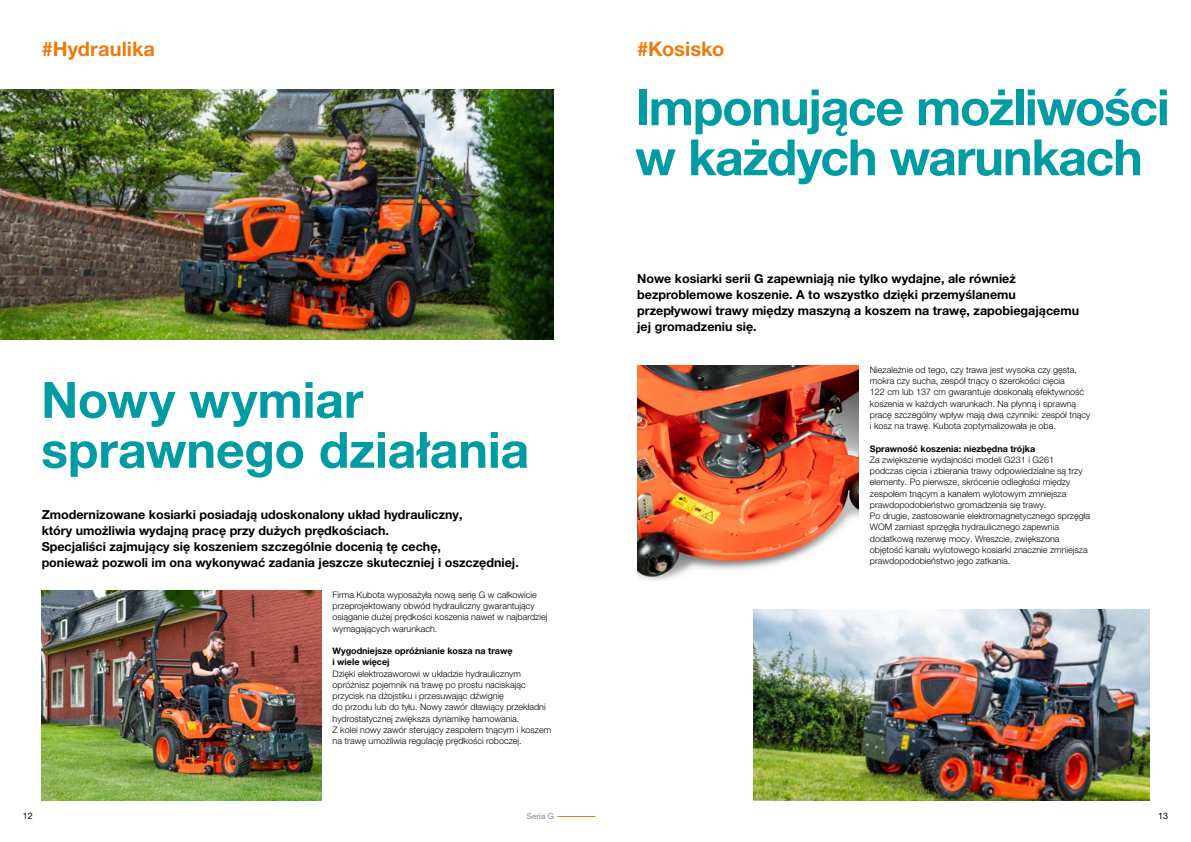
<style>
.page{position:relative;width:1191px;height:842px;background:#fff}
.page>*{position:absolute;margin:0;border:0;box-sizing:border-box;transform-origin:0 0}
.t1{font:700 50px/50px "Helvetica Neue LT Pro";letter-spacing:-.02em;color:#009ba3}
.t2{font:700 20px "Helvetica Neue LT Pro";color:#ef7a0b}
.t3{font:700 12.5px/16px "Helvetica Neue LT Pro";color:#000}
.t4{font:300 9px/11.2px "Helvetica Neue LT Pro";color:#000}
.t5{font:700 9px/11.2px "Helvetica Neue LT Pro";color:#000}
.t6{font:9px "Helvetica Neue LT Std";color:#000}
.t7{font:8px "Helvetica Neue LT Std";letter-spacing:.01em;color:#878786}
</style>
<div class="page">
<hr style="left:557px;top:816px;width:38px;height:1px;background:#ef7a0b">
<img style="left:637px;top:365px;width:221px;height:215px">
<img style="left:753px;top:609px;width:396px;height:191px">
<img style="left:42px;top:590px;width:279px;height:210px">
<img style="left:0;top:89px;width:554px;height:250px">
<h2 class="t2" style="left:42px;top:36px;width:115px">#Hydraulika</h2>
<h2 class="t2" style="left:637px;top:36px;width:89px">#Kosisko</h2>
<h1 class="t1" style="left:635px;top:81px;width:536px">Imponujące możliwości w każdych warunkach</h1>
<h1 class="t1" style="left:41px;top:374px;width:489px">Nowy wymiar sprawnego działania</h1>
<p class="t3" style="left:42px;top:506px;width:478px">Zmodernizowane kosiarki posiadają udoskonalony układ hydrauliczny,<br>który umożliwia wydajną pracę przy dużych prędkościach.<br>Specjaliści zajmujący się koszeniem szczególnie docenią tę cechę,<br>ponieważ pozwoli im ona wykonywać zadania jeszcze skuteczniej i oszczędniej.</p>
<p class="t4" style="left:332px;top:589px;width:216px">Firma Kubota wyposażyła nową serię G w całkowicie przeprojektowany obwód hydrauliczny gwarantujący osiąganie dużej prędkości koszenia nawet w najbardziej wymagających warunkach.</p>
<p class="t5" style="left:332px;top:645px;width:181px">Wygodniejsze opróżnianie kosza na trawę i wiele więcej</p>
<p class="t4" style="left:332px;top:667px;width:220px">Dzięki elektrozaworowi w układzie hydraulicznym opróżnisz pojemnik na trawę po prostu naciskając przycisk na dżojstiku i przesuwając dźwignię<br>do przodu lub do tyłu. Nowy zawór dławiący przekładni hydrostatycznej zwiększa dynamikę hamowania.<br>Z kolei nowy zawór sterujący zespołem tnącym i koszem na trawę umożliwia regulację prędkości roboczej.</p>
<h3 class="t3" style="left:637px;top:270px;width:443px">Nowe kosiarki serii G zapewniają nie tylko wydajne, ale również bezproblemowe koszenie. A to wszystko dzięki przemyślanemu przepływowi trawy między maszyną a koszem na trawę, zapobiegającemu jej gromadzeniu się.</h3>
<p class="t4" style="left:870px;top:364px;width:222px">Niezależnie od tego, czy trawa jest wysoka czy gęsta, mokra czy sucha, zespół tnący o szerokości cięcia<br>122 cm lub 137 cm gwarantuje doskonałą efektywność koszenia w każdych warunkach. Na płynną i sprawną pracę szczególny wpływ mają dwa czynniki: zespół tnący i kosz na trawę. Kubota zoptymalizowała je oba.</p>
<p class="t5" style="left:870px;top:442px;width:167px">Sprawność koszenia: niezbędna trójka</p>
<p class="t4" style="left:870px;top:454px;width:222px">Za zwiększenie wydajności modeli G231 i G261<br>podczas cięcia i zbierania trawy odpowiedzialne są trzy elementy. Po pierwsze, skrócenie odległości między zespołem tnącym a kanałem wylotowym zmniejsza prawdopodobieństwo gromadzenia się trawy.<br>Po drugie, zastosowanie elektromagnetycznego sprzęgła WOM zamiast sprzęgła hydraulicznego zapewnia dodatkową rezerwę mocy. Wreszcie, zwiększona objętość kanału wylotowego kosiarki znacznie zmniejsza prawdopodobieństwo jego zatkania.</p>
<p class="t6" style="left:23px;top:811px;width:12px">12</p>
<p class="t7" style="left:527px;top:812px;width:28px">Seria G</p>
<p class="t6" style="left:1158px;top:811px;width:12px">13</p>
</div>
